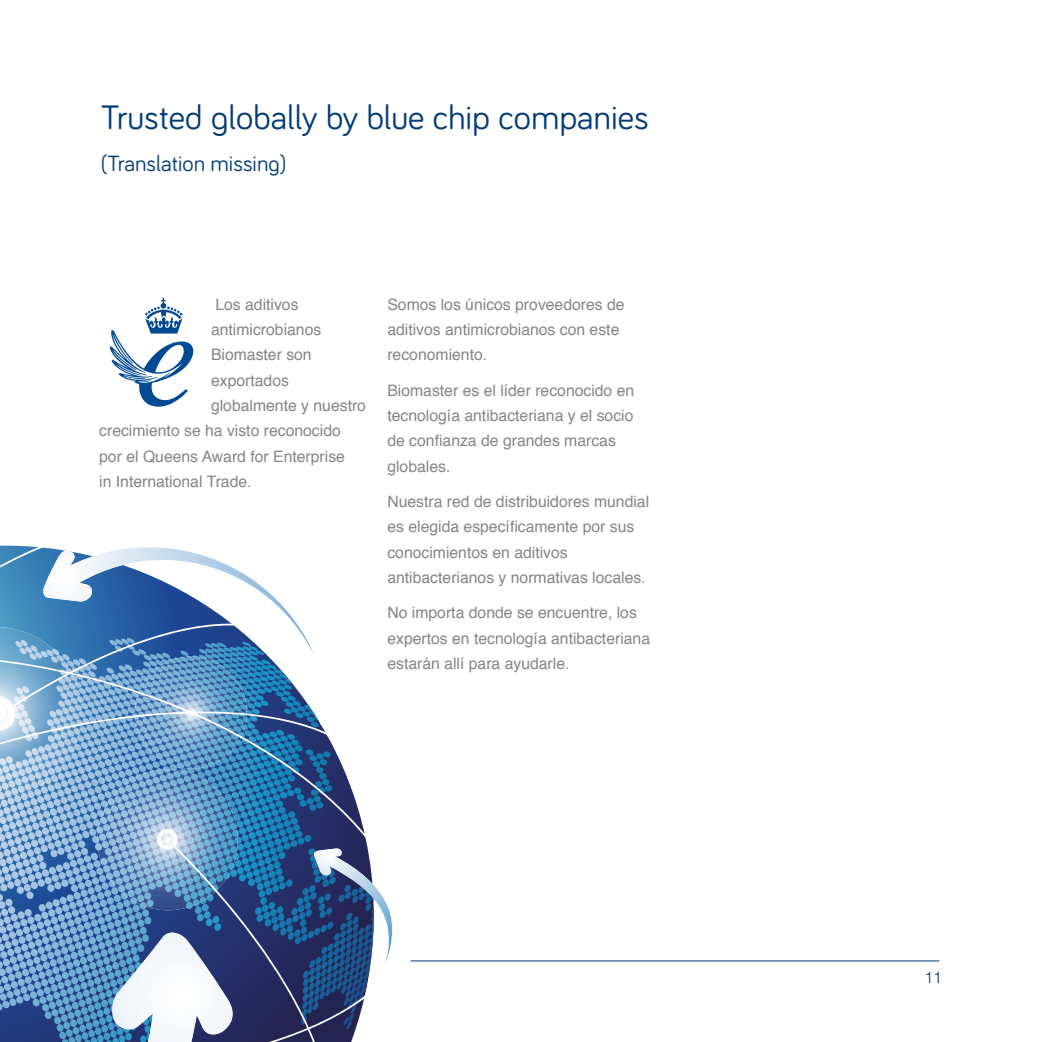
<style>
.page{position:relative;width:1042px;height:1042px;background:#fff}
.page>*{position:absolute;margin:0;border:0;box-sizing:border-box;transform-origin:0 0}
.t1{font:35px "Bariol";color:#003b75}
.t2{font:22.75px "Bariol";color:#003b75}
.t3{font:15.75px/25.4px "Helvetica";color:#858584}
.t4{font:300 15.75px "Helvetica";color:#003b75}
</style>
<div class="page">
<hr style="left:410px;top:960px;width:529px;height:1px;background:#003b75">
<svg style="left:0;top:547px;width:393px;height:495px"></svg>
<svg style="left:110px;top:298px;width:83px;height:109px"></svg>
<h1 class="t1" style="left:101px;top:94px;width:550px">Trusted globally by blue chip companies</h1>
<h2 class="t2" style="left:101px;top:148px;width:187px">(Translation missing)</h2>
<p class="t3" style="left:215px;top:292px;width:85px">Los aditivos</p>
<p class="t3" style="left:211px;top:317px;width:112px">antimicrobianos</p>
<p class="t3" style="left:211px;top:342px;width:102px">Biomaster son</p>
<p class="t3" style="left:211px;top:368px;width:79px">exportados</p>
<p class="t3" style="left:211px;top:393px;width:156px">globalmente y nuestro</p>
<p class="t3" style="left:99px;top:419px;width:243px">crecimiento se ha visto reconocido</p>
<p class="t3" style="left:99px;top:444px;width:247px">por el Queens Award for Enterprise</p>
<p class="t3" style="left:99px;top:469px;width:154px">in International Trade.</p>
<p class="t3" style="left:387px;top:292px;width:239px">Somos los únicos proveedores de aditivos antimicrobianos con este reconomiento.</p>
<p class="t3" style="left:387px;top:378px;width:248px">Biomaster es el líder reconocido en tecnología antibacteriana y el socio de confianza de grandes marcas globales.</p>
<p class="t3" style="left:387px;top:489px;width:263px">Nuestra red de distribuidores mundial es elegida específicamente por sus conocimientos en aditivos antibacterianos y normativas locales.</p>
<p class="t3" style="left:387px;top:601px;width:264px">No importa donde se encuentre, los expertos en tecnología antibacteriana estarán allí para ayudarle.</p>
<p class="t4" style="left:924px;top:963px;width:19px">11</p>
</div>
